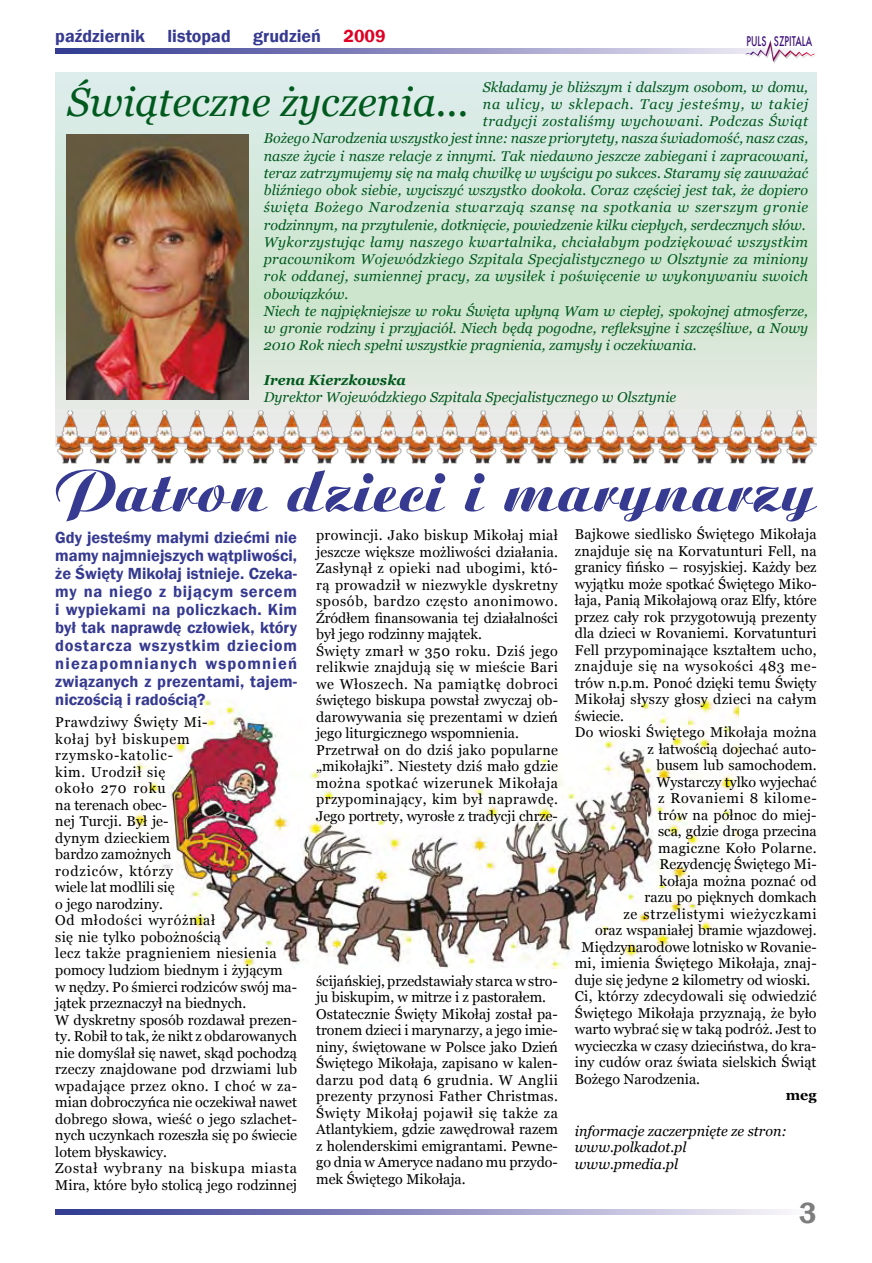
<style>
.page{position:relative;width:872px;height:1263px;background:#fff}
.page>*{position:absolute;margin:0;border:0;box-sizing:border-box;transform-origin:0 0}
.t1{font:55.5px "EFN Arystone";color:#363a90}
.t2{font:italic 40.5px "Georgia";color:#005a1e}
.t3{font:600 30px "Franklin Gothic";color:#7d7d7d}
.t4{font:600 18px "Franklin Gothic";color:#363a90}
.t5{font:600 16.5px/18px "Franklin Gothic";letter-spacing:.01em;color:#363a90;text-align:justify}
.t6{font:500 14.7px "Futura TEE";color:#3d107b;scale:.67 1}
.t7{font:14.25px/16.5px "Georgia";letter-spacing:.005em;color:#000}
.t8{font:italic 14.25px "Georgia";color:#005a1e}
.t9{font:italic 14.25px "Georgia";letter-spacing:.02em;color:#005a1e}
.t10{font:14.25px "Georgia";letter-spacing:.025em;color:#000}
.t11{font:italic 14.25px "Georgia";letter-spacing:.03em;color:#005a1e}
.t12{font:italic 14.25px "Georgia";letter-spacing:.04em;color:#005a1e}
.t13{font:italic 14.25px/16.5px "Georgia";color:#000}
.t14{font:14.25px "Georgia";letter-spacing:.045em;color:#000}
.t15{font:italic 14.25px "Georgia";letter-spacing:.035em;color:#005a1e}
.t16{font:italic 14.25px "Georgia";letter-spacing:.05em;color:#005a1e}
.t17{font:14.25px "Georgia";letter-spacing:.05em;color:#000}
.t18{font:italic 700 14.25px "Georgia";color:#005a1e}
.t19{font:700 14.25px "Georgia";color:#000}
.s1{color:#df0024}
</style>
<div class="page">
<svg style="left:55px;top:1210px;width:735px;height:4px;background:#9191c2"></svg>
<svg style="left:55px;top:49px;width:690px;height:4px;background:#8b8bbf"></svg>
<svg style="left:745px;top:40px;width:70px;height:24px"></svg>
<img style="left:134px;top:699px;width:605px;height:269px">
<svg style="left:55px;top:72px;width:761px;height:374px;background:#d6e8db"></svg>
<img style="left:67px;top:134px;width:182px;height:266px">
<img style="left:56px;top:410px;width:760px;height:54px">
<p class="t4" style="left:55px;top:25px;width:91px">październik</p>
<p class="t4" style="left:167px;top:25px;width:65px">listopad</p>
<p class="t4" style="left:253px;top:25px;width:134px">grudzień <span class="s1">2009</span></p>
<p class="t6" style="left:746px;top:32px;width:100px">PULS SZPITALA</p>
<h2 class="t2" style="left:67px;top:79px;width:403px">Świąteczne życzenia...</h2>
<p class="t8" style="left:483px;top:79px;width:327px">Składamy je bliższym i dalszym osobom, w domu,</p>
<p class="t16" style="left:483px;top:96px;width:327px">na ulicy, w sklepach. Tacy jesteśmy, w takiej</p>
<p class="t15" style="left:483px;top:113px;width:327px">tradycji zostaliśmy wychowani. Podczas Świąt</p>
<p class="t8" style="left:264px;top:130px;width:546px">Bożego Narodzenia wszystko jest inne: nasze priorytety, nasza świadomość, nasz czas,</p>
<p class="t8" style="left:264px;top:148px;width:546px">nasze życie i nasze relacje z innymi. Tak niedawno jeszcze zabiegani i zapracowani,</p>
<p class="t8" style="left:264px;top:165px;width:546px">teraz zatrzymujemy się na małą chwilkę w wyścigu po sukces. Staramy się zauważać</p>
<p class="t8" style="left:264px;top:182px;width:546px">bliźniego obok siebie, wyciszyć wszystko dookoła. Coraz częściej jest tak, że dopiero</p>
<p class="t12" style="left:264px;top:199px;width:546px">święta Bożego Narodzenia stwarzają szansę na spotkania w szerszym gronie</p>
<p class="t8" style="left:264px;top:217px;width:543px">rodzinnym, na przytulenie, dotknięcie, powiedzenie kilku ciepłych, serdecznych słów.</p>
<p class="t11" style="left:264px;top:234px;width:546px">Wykorzystując łamy naszego kwartalnika, chciałabym podziękować wszystkim</p>
<p class="t9" style="left:264px;top:251px;width:546px">pracownikom Wojewódzkiego Szpitala Specjalistycznego w Olsztynie za miniony</p>
<p class="t9" style="left:264px;top:268px;width:546px">rok oddanej, sumiennej pracy, za wysiłek i poświęcenie w wykonywaniu swoich</p>
<p class="t8" style="left:264px;top:286px;width:86px">obowiązków.</p>
<p class="t8" style="left:264px;top:303px;width:546px">Niech te najpiękniejsze w roku Święta upłyną Wam w ciepłej, spokojnej atmosferze,</p>
<p class="t8" style="left:264px;top:320px;width:546px">w gronie rodziny i przyjaciół. Niech będą pogodne, refleksyjne i szczęśliwe, a Nowy</p>
<p class="t8" style="left:264px;top:337px;width:434px">2010 Rok niech spełni wszystkie pragnienia, zamysły i oczekiwania.</p>
<p class="t18" style="left:264px;top:372px;width:144px">Irena Kierzkowska</p>
<p class="t8" style="left:264px;top:389px;width:414px">Dyrektor Wojewódzkiego Szpitala Specjalistycznego w Olsztynie</p>
<h1 class="t1" style="left:55px;top:459px;width:763px">Patron dzieci i marynarzy</h1>
<p class="t5" style="left:55px;top:529px;width:243px">Gdy jesteśmy małymi dziećmi nie mamy najmniejszych wątpliwości, że Święty Mikołaj istnieje. Czeka&shy;my na niego z bijącym sercem i wypiekami na policzkach. Kim był tak naprawdę człowiek, który dostarcza wszystkim dzieciom niezapomnianych wspomnień związanych z prezentami, tajem&shy;niczością i radością?</p>
<p class="t7" style="left:316px;top:527px;width:243px">prowincji. Jako biskup Mikołaj miał jeszcze większe możliwości działania.<br>Zasłynął z opieki nad ubogimi, któ&shy;rą prowadził w niezwykle dyskretny sposób, bardzo często anonimowo.<br>Źródłem finansowania tej działalności był jego rodzinny majątek.<br>Święty zmarł w 350 roku. Dziś jego relikwie znajdują się w mieście Bari we Włoszech. Na pamiątkę dobroci świętego biskupa powstał zwyczaj ob&shy;darowywania się prezentami w dzień jego liturgicznego wspomnienia.<br>Przetrwał on do dziś jako popularne „mikołajki”. Niestety dziś mało gdzie można spotkać wizerunek Mikołaja przypominający, kim był naprawdę.<br>Jego portrety, wyrosłe z tradycji chrze-</p>
<p class="t7" style="left:575px;top:526px;width:243px">Bajkowe siedlisko Świętego Mikołaja</p>
<p class="t7" style="left:575px;top:542px;width:243px">znajduje się na Korvatunturi Fell, na</p>
<p class="t7" style="left:575px;top:559px;width:243px">granicy fińsko – rosyjskiej. Każdy bez</p>
<p class="t7" style="left:575px;top:575px;width:243px">wyjątku może spotkać Świętego Miko-</p>
<p class="t7" style="left:575px;top:592px;width:243px">łaja, Panią Mikołajową oraz Elfy, które</p>
<p class="t7" style="left:575px;top:608px;width:243px">przez cały rok przygotowują prezenty</p>
<p class="t7" style="left:575px;top:625px;width:243px">dla dzieci w Rovaniemi. Korvatunturi</p>
<p class="t7" style="left:575px;top:641px;width:243px">Fell przypominające kształtem ucho,</p>
<p class="t14" style="left:575px;top:658px;width:243px">znajduje się na wysokości 483 me-</p>
<p class="t7" style="left:575px;top:674px;width:243px">trów n.p.m. Ponoć dzięki temu Święty</p>
<p class="t10" style="left:575px;top:691px;width:243px">Mikołaj słyszy głosy dzieci na całym</p>
<p class="t7" style="left:575px;top:707px;width:51px">świecie.</p>
<p class="t10" style="left:575px;top:724px;width:243px">Do wioski Świętego Mikołaja można</p>
<p class="t7" style="left:647px;top:740px;width:170px">z łatwością dojechać auto-</p>
<p class="t7" style="left:656px;top:757px;width:161px">busem lub samochodem.</p>
<p class="t7" style="left:656px;top:773px;width:161px">Wystarczy tylko wyjechać</p>
<p class="t14" style="left:658px;top:790px;width:160px">z Rovaniemi 8 kilome-</p>
<p class="t7" style="left:658px;top:806px;width:160px">trów na północ do miej-</p>
<p class="t7" style="left:658px;top:823px;width:160px">sca, gdzie droga przecina</p>
<p class="t10" style="left:658px;top:840px;width:160px">magiczne Koło Polarne.</p>
<p class="t7" style="left:659px;top:856px;width:158px">Rezydencję Świętego Mi-</p>
<p class="t7" style="left:659px;top:872px;width:158px">kołaja można poznać od</p>
<p class="t7" style="left:644px;top:889px;width:173px">razu po pięknych domkach</p>
<p class="t17" style="left:623px;top:906px;width:194px">ze strzelistymi wieżyczkami</p>
<p class="t7" style="left:595px;top:922px;width:223px">oraz wspaniałej bramie wjazdowej.</p>
<p class="t7" style="left:581px;top:938px;width:236px">Międzynarodowe lotnisko w Rovanie-</p>
<p class="t7" style="left:575px;top:955px;width:243px">mi, imienia Świętego Mikołaja, znaj-</p>
<p class="t7" style="left:575px;top:971px;width:237px">duje się jedyne 2 kilometry od wioski.</p>
<p class="t7" style="left:575px;top:988px;width:243px">Ci, którzy zdecydowali się odwiedzić</p>
<p class="t7" style="left:575px;top:1004px;width:243px">Świętego Mikołaja przyznają, że było</p>
<p class="t7" style="left:575px;top:1021px;width:243px">warto wybrać się w taką podróż. Jest to</p>
<p class="t7" style="left:575px;top:1037px;width:243px">wycieczka w czasy dzieciństwa, do kra-</p>
<p class="t7" style="left:575px;top:1054px;width:243px">iny cudów oraz świata sielskich Świąt</p>
<p class="t7" style="left:575px;top:1070px;width:127px">Bożego Narodzenia.</p>
<p class="t19" style="left:785px;top:1087px;width:32px">meg</p>
<p class="t7" style="left:55px;top:714px;width:243px">Prawdziwy Święty Mi-<br>kołaj był biskupem rzymsko-katolic-<br>kim. Urodził się<br>około 270 roku<br>na terenach obec-<br>nej Turcji. Był je-<br>dynym dzieckiem<br>bardzo zamożnych<br>rodziców, którzy<br>wiele lat modlili się<br>o jego narodziny.<br>Od młodości wyróżniał<br>się nie tylko pobożnością<br>lecz także pragnieniem niesienia pomocy ludziom biednym i żyjącym<br>w nędzy. Po śmierci rodziców swój ma&shy;jątek przeznaczył na biednych.<br>W dyskretny sposób rozdawał prezen&shy;ty. Robił to tak, że nikt z obdarowanych nie domyślał się nawet, skąd pochodzą rzeczy znajdowane pod drzwiami lub wpadające przez okno. I choć w za&shy;mian dobroczyńca nie oczekiwał nawet dobrego słowa, wieść o jego szlachet&shy;nych uczynkach rozeszła się po świecie lotem błyskawicy.<br>Został wybrany na biskupa miasta<br>Mira, które było stolicą jego rodzinnej</p>
<p class="t7" style="left:316px;top:972px;width:243px">ścijańskiej, przedstawiały starca w stro&shy;ju biskupim, w mitrze i z pastorałem.<br>Ostatecznie Święty Mikołaj został pa&shy;tronem dzieci i marynarzy, a jego imie&shy;niny, świętowane w Polsce jako Dzień Świętego Mikołaja, zapisano w kalen&shy;darzu pod datą 6 grudnia. W Anglii prezenty przynosi Father Christmas.<br>Święty Mikołaj pojawił się także za Atlantykiem, gdzie zawędrował razem z holenderskimi emigrantami. Pewne&shy;go dnia w Ameryce nadano mu przydo&shy;mek Świętego Mikołaja.</p>
<p class="t13" style="left:575px;top:1122px;width:213px">informacje zaczerpnięte ze stron: www.polkadot.pl www.pmedia.pl</p>
<h3 class="t3" style="left:799px;top:1195px;width:19px">3</h3>
</div>
